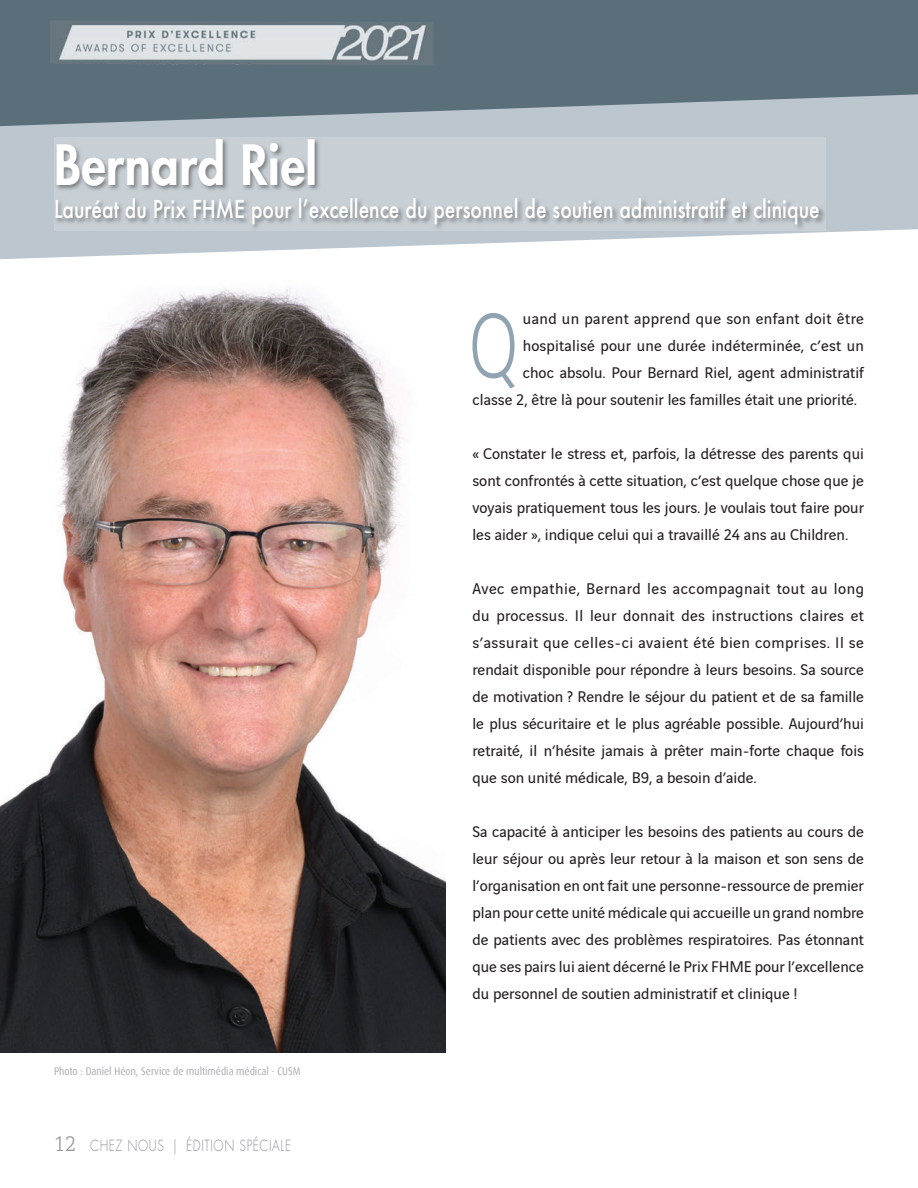
<style>
.page{position:relative;width:918px;height:1188px;background:#fff}
.page>*{position:absolute;margin:0;border:0;box-sizing:border-box;transform-origin:0 0}
.t1{font:300 99.3px "Vinci Sans";color:#90a3b0;scale:.75 1}
.t2{font:800 54px "Futura Std";letter-spacing:.01em;color:#fff;scale:.9 1}
.t3{font:500 24px "Futura";color:#fff;scale:.8 1}
.t4{font:16.5px/27px "Vinci Sans";color:#231f20;text-align:justify}
.t5{font:16.5px "Vinci Sans";letter-spacing:.025em;color:#231f20}
.t6{font:300 15px "Futura Std";letter-spacing:.05em;color:#939598;scale:.8 1}
.t7{font:10.95px "Dax";color:#a8a9ad;scale:.9 1}
.s1{font-family:"Vinci Serif";font-size:22.5px}
</style>
<div class="page">
<img style="left:0;top:259px;width:446px;height:794px">
<svg style="left:0;top:126px;width:918px;height:133px;fill:#bbc6ce"></svg>
<svg style="left:0;top:0;width:918px;height:126px;background:#697b87"></svg>
<img style="left:54px;top:138px;width:772px;height:93px">
<img style="left:50px;top:20px;width:384px;height:46px">
<h2 class="t2" style="left:54px;top:131px;width:294px">Bernard Riel</h2>
<h3 class="t3" style="left:54px;top:192px;width:959px">Lauréat du Prix FHME pour l’excellence du personnel de soutien administratif et clinique</h3>
<p class="t7" style="left:54px;top:1065px;width:275px">Photo : Daniel Héon, Service de multimédia médical - CUSM</p>
<p class="t6" style="left:54px;top:1137px;width:298px"><span class="s1">12</span> CHEZ NOUS | ÉDITION SPÉCIALE</p>
<h1 class="t1" style="left:470px;top:274px;width:66px">Q</h1>
<p class="t5" style="left:523px;top:306px;width:343px">uand un parent apprend que son enfant doit être</p>
<p class="t4" style="left:523px;top:331px;width:343px">hospitalisé pour une durée indéterminée, c’est un</p>
<p class="t4" style="left:523px;top:358px;width:343px">choc absolu. Pour Bernard Riel, agent administratif</p>
<p class="t4" style="left:472px;top:385px;width:386px">classe 2, être là pour soutenir les familles était une priorité.</p>
<p class="t4" style="left:472px;top:439px;width:393px">« Constater le stress et, parfois, la détresse des parents qui sont confrontés à cette situation, c’est quelque chose que je voyais pratiquement tous les jours. Je voulais tout faire pour les aider », indique celui qui a travaillé 24 ans au Children.</p>
<p class="t4" style="left:472px;top:574px;width:393px">Avec empathie, Bernard les accompagnait tout au long du processus. Il leur donnait des instructions claires et s’assurait que celles-ci avaient été bien comprises. Il se rendait disponible pour répondre à leurs besoins. Sa source de motivation ? Rendre le séjour du patient et de sa famille le plus sécuritaire et le plus agréable possible. Aujourd’hui retraité, il n’hésite jamais à prêter main-forte chaque fois que son unité médicale, B9, a besoin d’aide.</p>
<p class="t4" style="left:472px;top:817px;width:393px">Sa capacité à anticiper les besoins des patients au cours de leur séjour ou après leur retour à la maison et son sens de l’organisation en ont fait une personne-ressource de premier plan pour cette unité médicale qui accueille un grand nombre de patients avec des problèmes respiratoires. Pas étonnant que ses pairs lui aient décerné le Prix FHME pour l’excellence du personnel de soutien administratif et clinique !</p>
</div>
